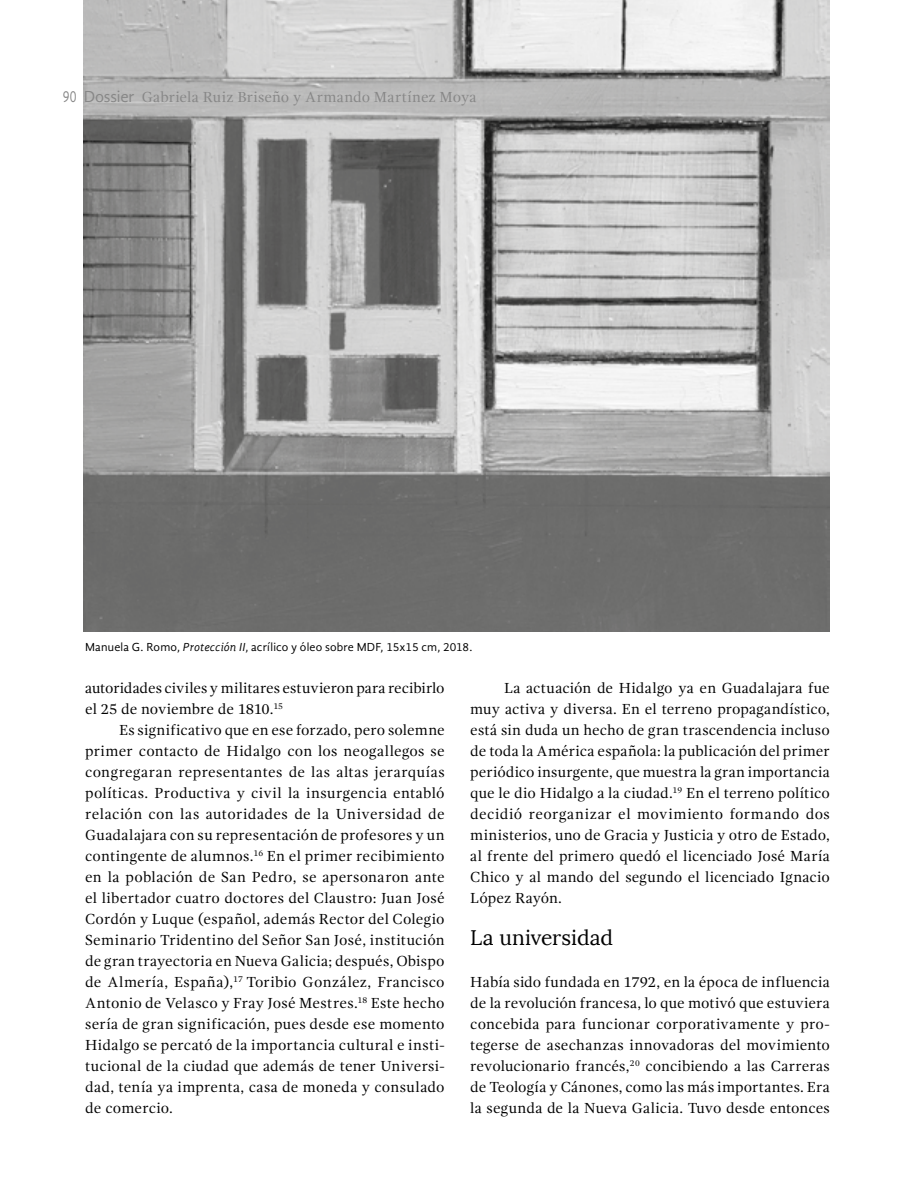
<style>
.page{position:relative;width:915px;height:1191px;background:#fff}
.page>*{position:absolute;margin:0;border:0;box-sizing:border-box;transform-origin:0 0}
.t1{font:21px "Lora";letter-spacing:-.005em;color:#000}
.t2{font:15px/21px "Gandhi Serif";letter-spacing:.005em;color:#000;text-align:justify}
.t3{font:15px "Gandhi Serif";letter-spacing:.01em;color:#878787}
.t4{font:12px "Gandhi Sans";letter-spacing:.01em;color:#000}
.s1{font-family:"Gandhi Sans";font-size:16.5px}
.s2{font-style:italic}
</style>
<div class="page">
<img style="left:84px;top:0;width:745px;height:631px">
<p class="t3" style="left:63px;top:88px;width:415px"><span class="s1">90 Dossier</span> Gabriela Ruiz Briseño y Armando Martínez Moya</p>
<p class="t4" style="left:85px;top:640px;width:388px">Manuela G. Romo, <span class="s2">Protección II</span>, acrílico y óleo sobre MDF, 15x15 cm, 2018.</p>
<p class="t2" style="left:85px;top:678px;width:361px">autoridades civiles y militares estuvieron para recibirlo el 25 de noviembre de 1810.<sup>15</sup></p>
<p class="t2" style="left:85px;top:720px;width:361px;text-indent:34px">Es significativo que en ese forzado, pero solemne primer contacto de Hidalgo con los neogallegos se congregaran representantes de las altas jerarquías políticas. Productiva y civil la insurgencia entabló relación con las autoridades de la Universidad de Guadalajara con su representación de profesores y un contingente de alumnos.<sup>16</sup> En el primer recibimiento en la población de San Pedro, se apersonaron ante el libertador cuatro doctores del Claustro: Juan José Cordón y Luque (español, además Rector del Colegio Seminario Tridentino del Señor San José, institución de gran trayectoria en Nueva Galicia; después, Obispo de Almería, España),<sup>17</sup> Toribio González, Francisco Antonio de Velasco y Fray José Mestres.<sup>18</sup> Este hecho sería de gran significación, pues desde ese momento Hidalgo se percató de la importancia cultural e insti&shy;tucional de la ciudad que además de tener Universi&shy;dad, tenía ya imprenta, casa de moneda y consulado de comercio.</p>
<p class="t2" style="left:470px;top:678px;width:361px;text-indent:34px">La actuación de Hidalgo ya en Guadalajara fue muy activa y diversa. En el terreno propagandístico, está sin duda un hecho de gran trascendencia incluso de toda la América española: la publicación del primer periódico insurgente, que muestra la gran importancia que le dio Hidalgo a la ciudad.<sup>19</sup> En el terreno político decidió reorganizar el movimiento formando dos ministerios, uno de Gracia y Justicia y otro de Estado, al frente del primero quedó el licenciado José María Chico y al mando del segundo el licenciado Ignacio López Rayón.</p>
<h1 class="t1" style="left:470px;top:925px;width:144px">La universidad</h1>
<p class="t2" style="left:470px;top:972px;width:361px">Había sido fundada en 1792, en la época de influencia de la revolución francesa, lo que motivó que estuviera concebida para funcionar corporativamente y pro&shy;tegerse de asechanzas innovadoras del movimiento revolucionario francés,<sup>20</sup> concibiendo a las Carreras de Teología y Cánones, como las más importantes. Era la segunda de la Nueva Galicia. Tuvo desde entonces</p>
</div>
